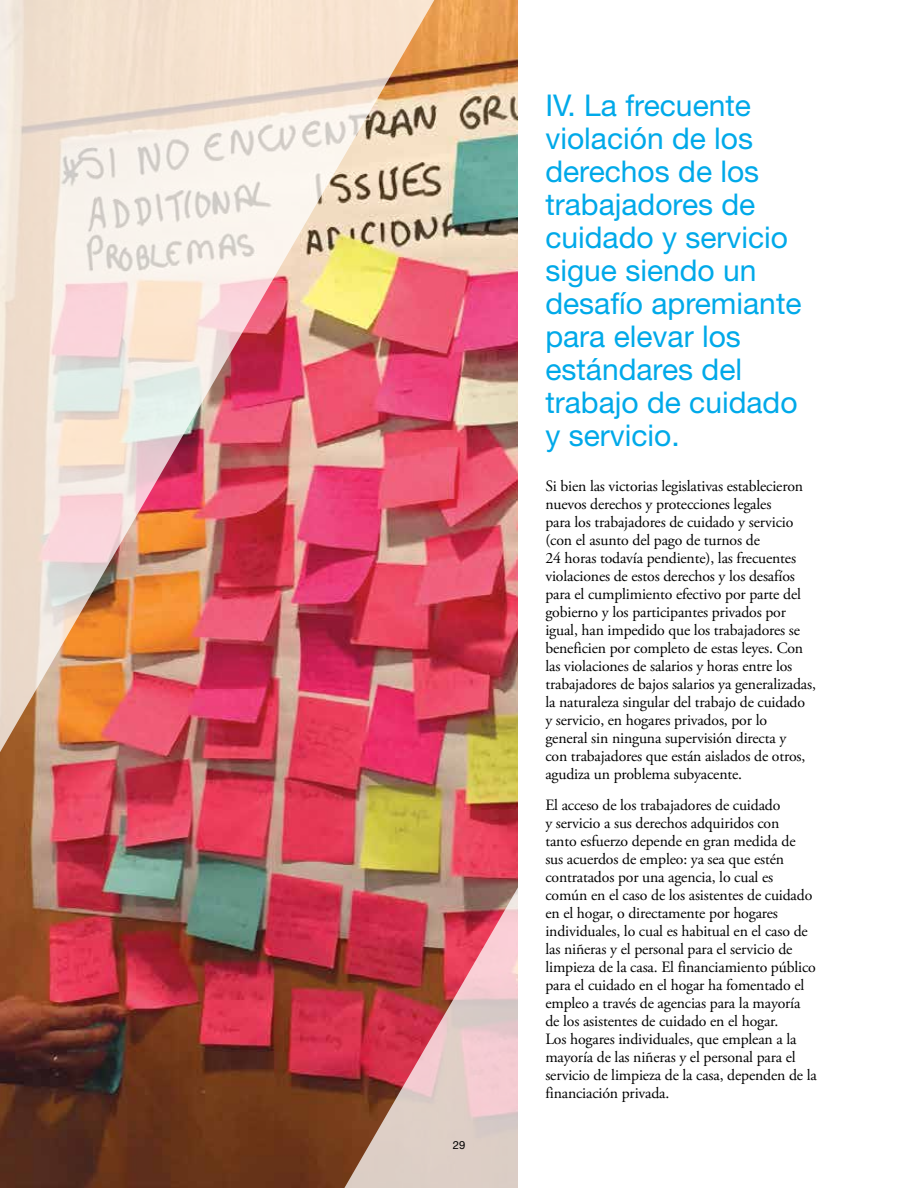
<style>
.page{position:relative;width:918px;height:1188px;background:#fff}
.page>*{position:absolute;margin:0;border:0;box-sizing:border-box;transform-origin:0 0}
.t1{font:30px/33px "Helvetica Neue LT Std";color:#00a9e9}
.t2{font:15.75px/18px "Adobe Garamond Pro";letter-spacing:-.01em;color:#000}
.t3{font:11.25px "Helvetica Neue LT Std";color:#000}
</style>
<div class="page">
<img style="left:0;top:0;width:518px;height:1188px">
<img style="left:0;top:0;width:442px;height:768px">
<img style="left:337px;top:826px;width:181px;height:362px">
<p class="t3" style="left:453px;top:1138px;width:14px">29</p>
<h1 class="t1" style="left:545px;top:88px;width:258px">IV. La frecuente violación de los derechos de los trabajadores de cuidado y servicio sigue siendo un desafío apremiante para elevar los estándares del trabajo de cuidado y servicio.</h1>
<p class="t2" style="left:545px;top:477px;width:272px">Si bien las victorias legislativas establecieron nuevos derechos y protecciones legales<br>para los trabajadores de cuidado y servicio (con el asunto del pago de turnos de<br>24 horas todavía pendiente), las frecuentes violaciones de estos derechos y los desafíos para el cumplimiento efectivo por parte del gobierno y los participantes privados por igual, han impedido que los trabajadores se beneficien por completo de estas leyes. Con las violaciones de salarios y horas entre los trabajadores de bajos salarios ya generalizadas, la naturaleza singular del trabajo de cuidado<br>y servicio, en hogares privados, por lo<br>general sin ninguna supervisión directa y<br>con trabajadores que están aislados de otros, agudiza un problema subyacente.</p>
<p class="t2" style="left:545px;top:797px;width:273px">El acceso de los trabajadores de cuidado<br>y servicio a sus derechos adquiridos con<br>tanto esfuerzo depende en gran medida de sus acuerdos de empleo: ya sea que estén contratados por una agencia, lo cual es común en el caso de los asistentes de cuidado en el hogar, o directamente por hogares individuales, lo cual es habitual en el caso de las niñeras y el personal para el servicio de limpieza de la casa. El financiamiento público para el cuidado en el hogar ha fomentado el empleo a través de agencias para la mayoría de los asistentes de cuidado en el hogar.<br>Los hogares individuales, que emplean a la mayoría de las niñeras y el personal para el servicio de limpieza de la casa, dependen de la financiación privada.</p>
</div>
